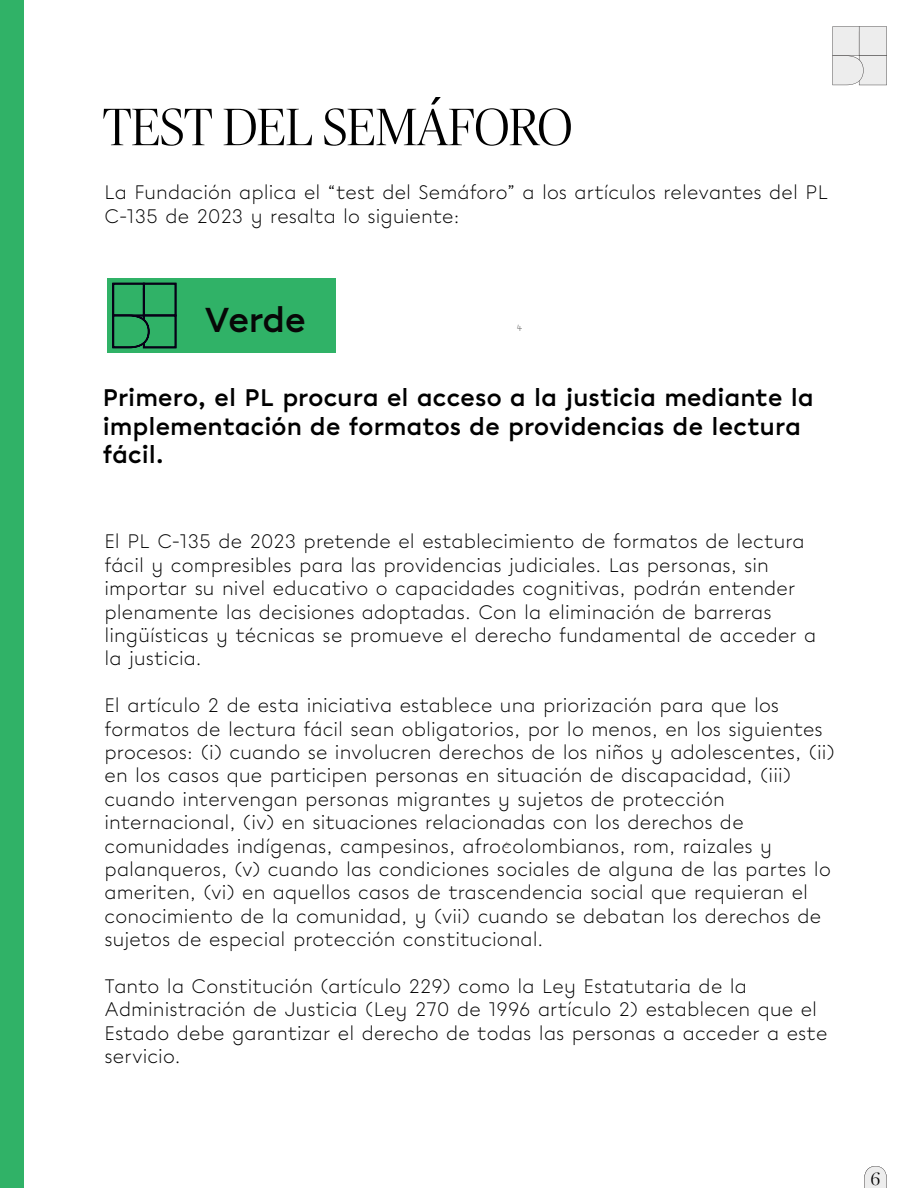
<style>
.page{position:relative;width:918px;height:1188px;background:#fff}
.page>*{position:absolute;margin:0;border:0;box-sizing:border-box;transform-origin:0 0}
.t1{font:300 52.5px "Publico Banner Web";letter-spacing:-.005em;color:#000}
.t2{font:52.5px "Myriad Pro";color:#000}
.t3{font:700 34.5px "Chromatica";letter-spacing:-.015em;color:#070707}
.t4{font:700 24px/28.8px "Chromatica";letter-spacing:.005em;color:#000}
.t5{font:300 19.5px/23.4px "Chromatica";letter-spacing:.005em;color:#000}
.t6{font:300 18px "Publico Banner Web";color:#000}
.t7{font:300 9px "Chromatica";color:#515151}
</style>
<div class="page">
<div style="left:107px;top:278px;width:229px;height:75px;background:#30b267"></div>
<svg style="left:112px;top:282px;width:65px;height:67px"></svg>
<svg style="left:832px;top:26px;width:55px;height:59px;background:#e4e4e4"></svg>
<svg style="left:864px;top:1166px;width:23px;height:22px"></svg>
<div style="left:0;top:0;width:24px;height:1188px;background:#30b267"></div>
<h1 class="t2" style="left:426px;top:83px;width:17px">´</h1>
<h1 class="t1" style="left:103px;top:103px;width:471px">TEST DEL SEMAFORO</h1>
<p class="t5" style="left:105px;top:182px;width:725px">La Fundación aplica el “test del Semáforo” a los artículos relevantes del PL<br>C-135 de 2023 y resalta lo siguiente:</p>
<h2 class="t3" style="left:205px;top:304px;width:103px">Verde</h2>
<p class="t7" style="left:517px;top:323px;width:7px">4</p>
<p class="t4" style="left:103px;top:385px;width:712px">Primero, el PL procura el acceso a la justicia mediante la implementación de formatos de providencias de lectura fácil.</p>
<p class="t5" style="left:105px;top:531px;width:713px">El PL C-135 de 2023 pretende el establecimiento de formatos de lectura fácil y compresibles para las providencias judiciales. Las personas, sin importar su nivel educativo o capacidades cognitivas, podrán entender plenamente las decisiones adoptadas. Con la eliminación de barreras lingüísticas y técnicas se promueve el derecho fundamental de acceder a la justicia.</p>
<p class="t5" style="left:105px;top:695px;width:732px">El artículo 2 de esta iniciativa establece una priorización para que los formatos de lectura fácil sean obligatorios, por lo menos, en los siguientes procesos: (i) cuando se involucren derechos de los niños y adolescentes, (ii) en los casos que participen personas en situación de discapacidad, (iii) cuando intervengan personas migrantes y sujetos de protección internacional, (iv) en situaciones relacionadas con los derechos de comunidades indígenas, campesinos, afrocolombianos, rom, raizales y palanqueros, (v) cuando las condiciones sociales de alguna de las partes lo ameriten, (vi) en aquellos casos de trascendencia social que requieran el conocimiento de la comunidad, y (vii) cuando se debatan los derechos de sujetos de especial protección constitucional.</p>
<p class="t5" style="left:105px;top:976px;width:724px">Tanto la Constitución (artículo 229) como la Ley Estatutaria de la Administración de Justicia (Ley 270 de 1996 artículo 2) establecen que el Estado debe garantizar el derecho de todas las personas a acceder a este servicio.</p>
<p class="t7" style="left:504px;top:841px;width:7px">6</p>
<p class="t6" style="left:871px;top:1170px;width:11px">65</p>
</div>
